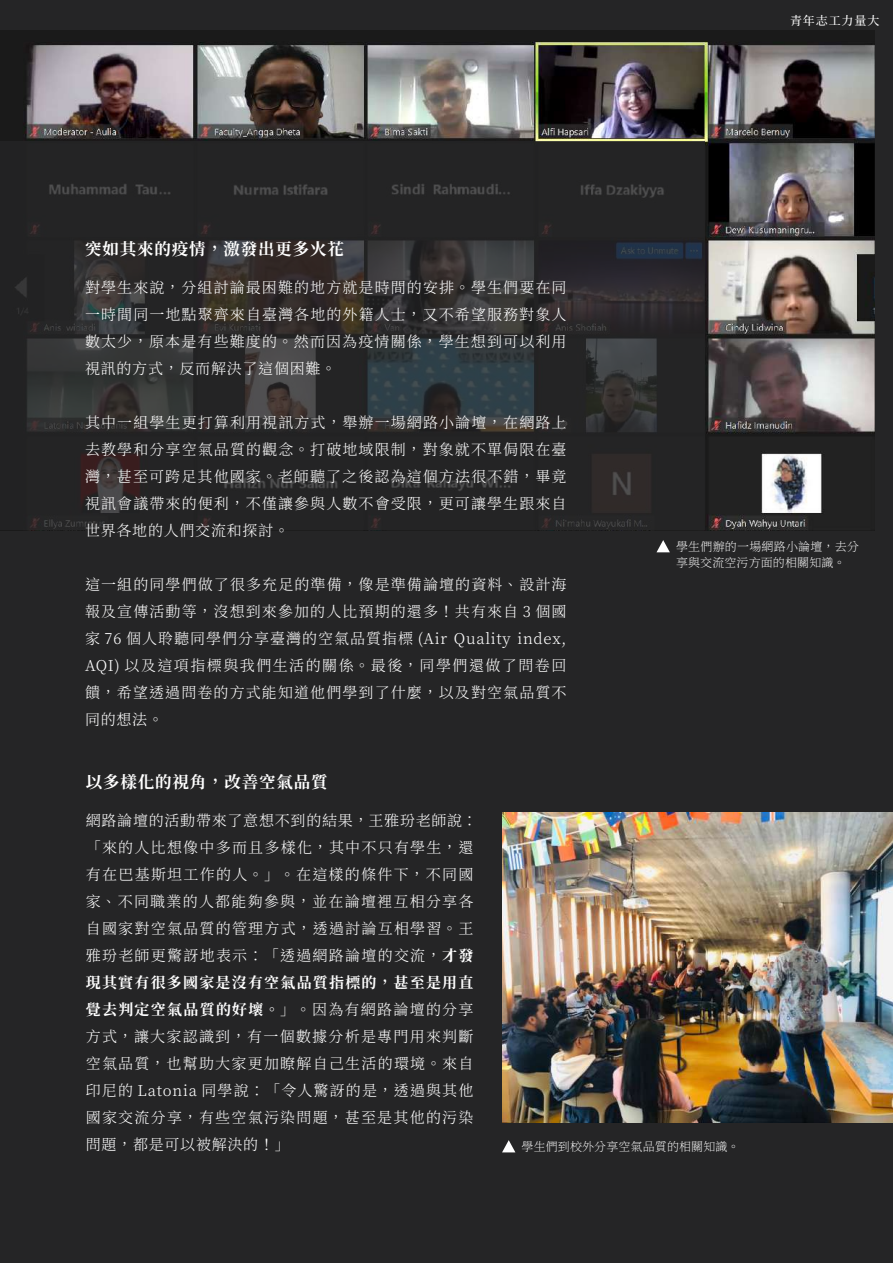
<style>
.page{position:relative;width:893px;height:1263px;background:#252526}
.page>*{position:absolute;margin:0;border:0;box-sizing:border-box;transform-origin:0 0}
.t1{font:700 16.5px "Noto Serif CJ Ktc";letter-spacing:.05em;color:#fff}
.t2{font:300 15px/27px "Noto Serif CJ Ktc";letter-spacing:.085em;color:#fff;text-align:justify}
.t3{font:200 12px/16.5px "Noto Serif CJ Ktc";letter-spacing:.01em;color:#fff}
.t4{font:500 12px "Noto Serif CJ Ktc";letter-spacing:.075em;color:#fff}
.s1{font-weight:700}
</style>
<div class="page">
<img style="left:0;top:30px;width:874px;height:500px">
<svg style="left:1px;top:141px;width:704px;height:389px"></svg>
<svg style="left:656px;top:540px;width:14px;height:12px"></svg>
<svg style="left:502px;top:1140px;width:13px;height:12px"></svg>
<img style="left:502px;top:812px;width:391px;height:311px">
<p class="t1" style="left:85px;top:239px;width:261px">突如其來的疫情，激發出更多火花</p>
<p class="t2" style="left:85px;top:274px;width:483px">對學生來說，分組討論最困難的地方就是時間的安排。學生們要在同一時間同一地點聚齊來自臺灣各地的外籍人士，又不希望服務對象人數太少，原本是有些難度的。然而因為疫情關係，學生想到可以利用視訊的方式，反而解決了這個困難。</p>
<p class="t2" style="left:85px;top:409px;width:483px">其中一組學生更打算利用視訊方式，舉辦一場網路小論壇，在網路上去教學和分享空氣品質的觀念。打破地域限制，對象就不單侷限在臺灣，甚至可跨足其他國家。老師聽了之後認為這個方法很不錯，畢竟視訊會議帶來的便利，不僅讓參與人數不會受限，更可讓學生跟來自世界各地的人們交流和探討。</p>
<p class="t2" style="left:85px;top:571px;width:483px">這一組的同學們做了很多充足的準備，像是準備論壇的資料、設計海報及宣傳活動等，沒想到來參加的人比預期的還多！共有來自 3 個國家 76 個人聆聽同學們分享臺灣的空氣品質指標 (Air Quality index, AQI) 以及這項指標與我們生活的關係。最後，同學們還做了問卷回饋，希望透過問卷的方式能知道他們學到了什麼，以及對空氣品質不同的想法。</p>
<p class="t4" style="left:790px;top:14px;width:91px">青年志工力量大</p>
<p class="t3" style="left:676px;top:538px;width:184px">學生們辦的一場網路小論壇，去分享與交流空污方面的相關知識。</p>
<p class="t1" style="left:86px;top:772px;width:243px">以多樣化的視角，改善空氣品質</p>
<p class="t2" style="left:86px;top:807px;width:393px;text-align:left">網路論壇的活動帶來了意想不到的結果，王雅玢老師說：「來的人比想像中多而且多樣化，其中不只有學生，還有在巴基斯坦工作的人。」。在這樣的條件下，不同國家、不同職業的人都能夠參與，並在論壇裡互相分享各自國家對空氣品質的管理方式，透過討論互相學習。王雅玢老師更驚訝地表示：「透過網路論壇的交流，<span class="s1">才發現其實有很多國家是沒有空氣品質指標的，甚至是用直覺去判定空氣品質的好壞。</span>」。因為有網路論壇的分享方式，讓大家認識到，有一個數據分析是專門用來判斷空氣品質，也幫助大家更加瞭解自己生活的環境。來自印尼的 Latonia 同學說：「令人驚訝的是，透過與其他國家交流分享，有些空氣污染問題，甚至是其他的污染問題，都是可以被解決的！」</p>
<p class="t3" style="left:522px;top:1138px;width:220px">學生們到校外分享空氣品質的相關知識。</p>
</div>
